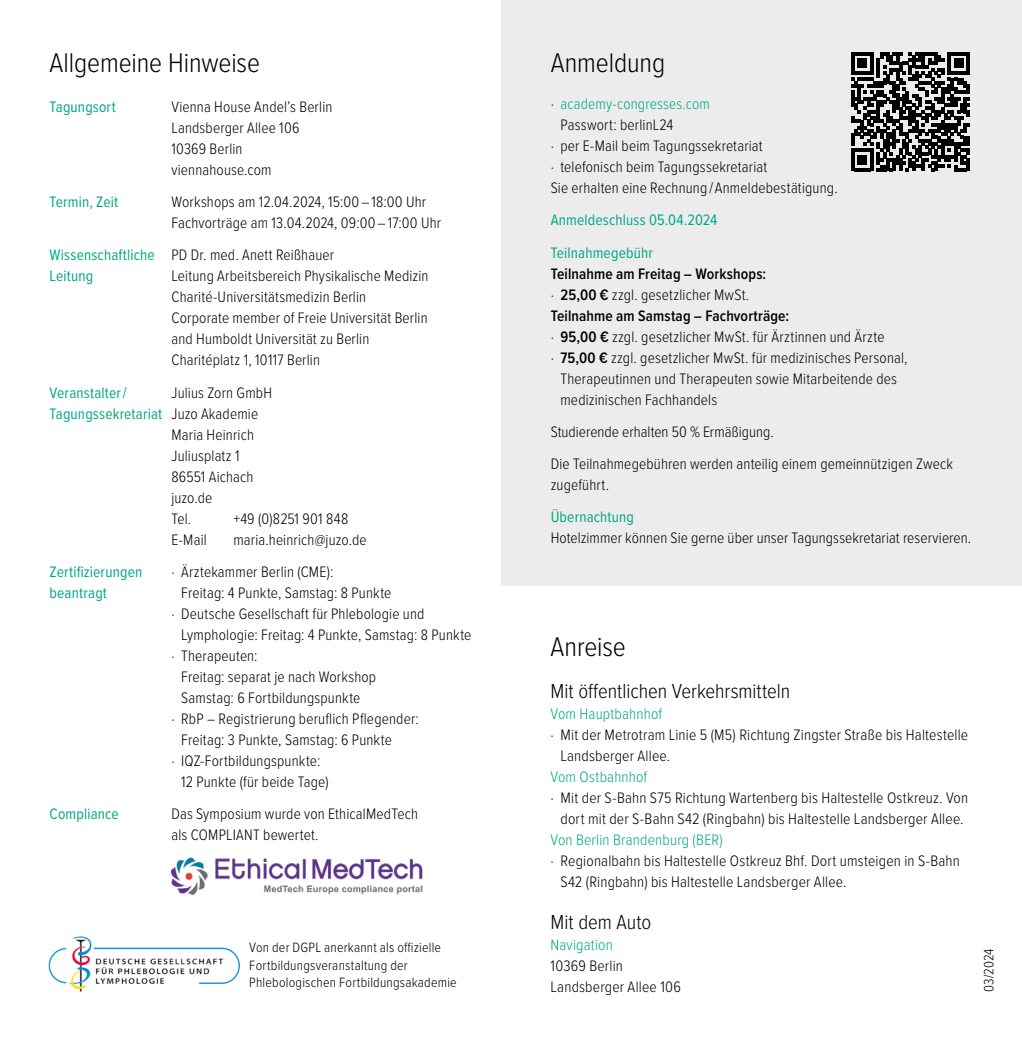
<style>
.page{position:relative;width:1022px;height:1042px;background:#fff}
.page>*{position:absolute;margin:0;border:0;box-sizing:border-box;transform-origin:0 0}
.t1{font:300 28px "Proxima Nova Cond";letter-spacing:-.005em;color:#000}
.t2{font:300 21px "Proxima Nova Cond";letter-spacing:-.005em;color:#000}
.t3{font:300 15.75px/21px "Proxima Nova Cond";letter-spacing:.01em;color:#000}
.t4{font:15.75px/21px "Proxima Nova Cond";letter-spacing:.01em;color:#00a983}
.t5{font:300 15.75px "Proxima Nova Cond";letter-spacing:.01em;color:#00a983}
.t6{font:600 15.75px "Proxima Nova Cond";letter-spacing:.01em;color:#000}
.t7{font:300 14px/17.5px "Proxima Nova Cond";letter-spacing:.015em;color:#000}
.s1{color:#000}
.s2{font-weight:600}
</style>
<div class="page">
<div style="left:501px;top:0;width:521px;height:585px;background:#ececec"></div>
<svg style="left:851px;top:52px;width:119px;height:119px"></svg>
<img style="left:48px;top:936px;width:192px;height:56px">
<img style="left:172px;top:857px;width:251px;height:39px">
<h1 class="t1" style="left:50px;top:42px;width:212px">Allgemeine Hinweise</h1>
<p class="t4" style="left:50px;top:95px;width:68px">Tagungsort</p>
<p class="t3" style="left:171px;top:95px;width:162px">Vienna House Andelʼs Berlin<br>Landsberger Allee 106<br>10369 Berlin viennahouse.com</p>
<p class="t4" style="left:50px;top:191px;width:70px">Termin, Zeit</p>
<p class="t3" style="left:171px;top:190px;width:271px">Workshops am 12.04.2024, 15:00 – 18:00 Uhr<br>Fachvorträge am 13.04.2024, 09:00 – 17:00 Uhr</p>
<p class="t4" style="left:50px;top:244px;width:107px">Wissenschaftliche<br>Leitung</p>
<p class="t3" style="left:171px;top:244px;width:259px">PD Dr. med. Anett Reißhauer<br>Leitung Arbeitsbereich Physikalische Medizin Charité-Universitätsmedizin Berlin<br>Corporate member of Freie Universität Berlin and Humboldt Universität zu Berlin Charitéplatz 1, 10117 Berlin</p>
<p class="t4" style="left:50px;top:381px;width:114px">Veranstalter /<br>Tagungssekretariat</p>
<p class="t3" style="left:171px;top:381px;width:102px">Julius Zorn GmbH<br>Juzo Akademie<br>Maria Heinrich<br>Juliusplatz 1<br>86551 Aichach juzo.de<br>Tel.</p>
<p class="t3" style="left:233px;top:507px;width:116px">+49 (0)8251 901 848</p>
<p class="t3" style="left:171px;top:528px;width:37px">E-Mail</p>
<p class="t3" style="left:233px;top:528px;width:135px">maria.heinrich@juzo.de</p>
<p class="t4" style="left:50px;top:560px;width:94px">Zertifizierungen beantragt</p>
<p class="t3" style="left:171px;top:560px;width:164px">· Ärztekammer Berlin (CME):</p>
<p class="t3" style="left:181px;top:581px;width:212px">Freitag: 4 Punkte, Samstag: 8 Punkte</p>
<p class="t3" style="left:171px;top:602px;width:254px">· Deutsche Gesellschaft für Phlebologie und</p>
<p class="t3" style="left:181px;top:623px;width:292px">Lymphologie: Freitag: 4 Punkte, Samstag: 8 Punkte</p>
<p class="t3" style="left:171px;top:644px;width:88px">· Therapeuten:</p>
<p class="t3" style="left:181px;top:665px;width:197px">Freitag: separat je nach Workshop</p>
<p class="t3" style="left:181px;top:686px;width:181px">Samstag: 6 Fortbildungspunkte</p>
<p class="t3" style="left:171px;top:707px;width:249px">· RbP – Registrierung beruflich Pflegender:</p>
<p class="t3" style="left:181px;top:728px;width:212px">Freitag: 3 Punkte, Samstag: 6 Punkte</p>
<p class="t3" style="left:171px;top:749px;width:150px">· IQZ-Fortbildungspunkte:</p>
<p class="t3" style="left:181px;top:770px;width:149px">12 Punkte (für beide Tage)</p>
<p class="t4" style="left:50px;top:803px;width:71px">Compliance</p>
<p class="t3" style="left:171px;top:802px;width:248px">Das Symposium wurde von EthicalMedTech als COMPLIANT bewertet.</p>
<p class="t7" style="left:249px;top:938px;width:209px">Von der DGPL anerkannt als offizielle<br>Fortbildungsveranstaltung der<br>Phlebologischen Fortbildungsakademie</p>
<h1 class="t1" style="left:551px;top:42px;width:116px">Anmeldung</h1>
<p class="t5" style="left:551px;top:92px;width:161px"><span class="s1">·</span> academy-congresses.com</p>
<p class="t3" style="left:560px;top:113px;width:114px">Passwort: berlinL24</p>
<p class="t3" style="left:551px;top:134px;width:214px">· per E-Mail beim Tagungssekretariat</p>
<p class="t3" style="left:551px;top:155px;width:218px">· telefonisch beim Tagungssekretariat</p>
<p class="t3" style="left:551px;top:176px;width:288px">Sie erhalten eine Rechnung / Anmeldebestätigung.</p>
<p class="t4" style="left:551px;top:203px;width:168px;line-height:32.4px">Anmeldeschluss 05.04.2024<br>Teilnahmegebühr</p>
<p class="t6" style="left:551px;top:262px;width:217px">Teilnahme am Freitag – Workshops:</p>
<p class="t3" style="left:551px;top:283px;width:200px">· <span class="s2">25,00 €</span> zzgl. gesetzlicher MwSt.</p>
<p class="t6" style="left:551px;top:304px;width:240px">Teilnahme am Samstag – Fachvorträge:</p>
<p class="t3" style="left:551px;top:325px;width:335px">· <span class="s2">95,00 €</span> zzgl. gesetzlicher MwSt. für Ärztinnen und Ärzte</p>
<p class="t3" style="left:551px;top:346px;width:358px">· <span class="s2">75,00 €</span> zzgl. gesetzlicher MwSt. für medizinisches Personal,</p>
<p class="t3" style="left:560px;top:367px;width:338px">Therapeutinnen und Therapeuten sowie Mitarbeitende des</p>
<p class="t3" style="left:560px;top:388px;width:158px">medizinischen Fachhandels</p>
<p class="t3" style="left:551px;top:415px;width:404px;line-height:32.2px">Studierende erhalten 50 % Ermäßigung.<br>Die Teilnahmegebühren werden anteilig einem gemeinnützigen Zweck</p>
<p class="t3" style="left:551px;top:473px;width:60px">zugeführt.</p>
<p class="t4" style="left:551px;top:506px;width:85px">Übernachtung</p>
<p class="t3" style="left:551px;top:527px;width:422px">Hotelzimmer können Sie gerne über unser Tagungssekretariat reservieren.</p>
<h1 class="t1" style="left:551px;top:626px;width:77px">Anreise</h1>
<h2 class="t2" style="left:551px;top:676px;width:241px">Mit öffentlichen Verkehrsmitteln</h2>
<p class="t5" style="left:551px;top:702px;width:113px">Vom Hauptbahnhof</p>
<p class="t3" style="left:560px;top:724px;width:409px;text-indent:-10px">· Mit der Metrotram Linie 5 (M5) Richtung Zingster Straße bis Haltestelle<br>Landsberger Allee.</p>
<p class="t5" style="left:551px;top:765px;width:98px">Vom Ostbahnhof</p>
<p class="t3" style="left:551px;top:787px;width:419px;text-align:center">· Mit der S-Bahn S75 Richtung Wartenberg bis Haltestelle Ostkreuz. Von dort mit der S-Bahn S42 (Ringbahn) bis Haltestelle Landsberger Allee.</p>
<p class="t5" style="left:551px;top:828px;width:174px">Von Berlin Brandenburg (BER)</p>
<p class="t3" style="left:560px;top:850px;width:401px;text-indent:-10px">· Regionalbahn bis Haltestelle Ostkreuz Bhf. Dort umsteigen in S-Bahn<br>S42 (Ringbahn) bis Haltestelle Landsberger Allee.</p>
<h2 class="t2" style="left:551px;top:907px;width:102px">Mit dem Auto</h2>
<p class="t5" style="left:551px;top:933px;width:64px">Navigation</p>
<p class="t3" style="left:551px;top:955px;width:132px">10369 Berlin<br>Landsberger Allee 106</p>
<p class="t7" style="left:979px;top:992px;width:45px;rotate:-90deg">03/2024</p>
</div>
